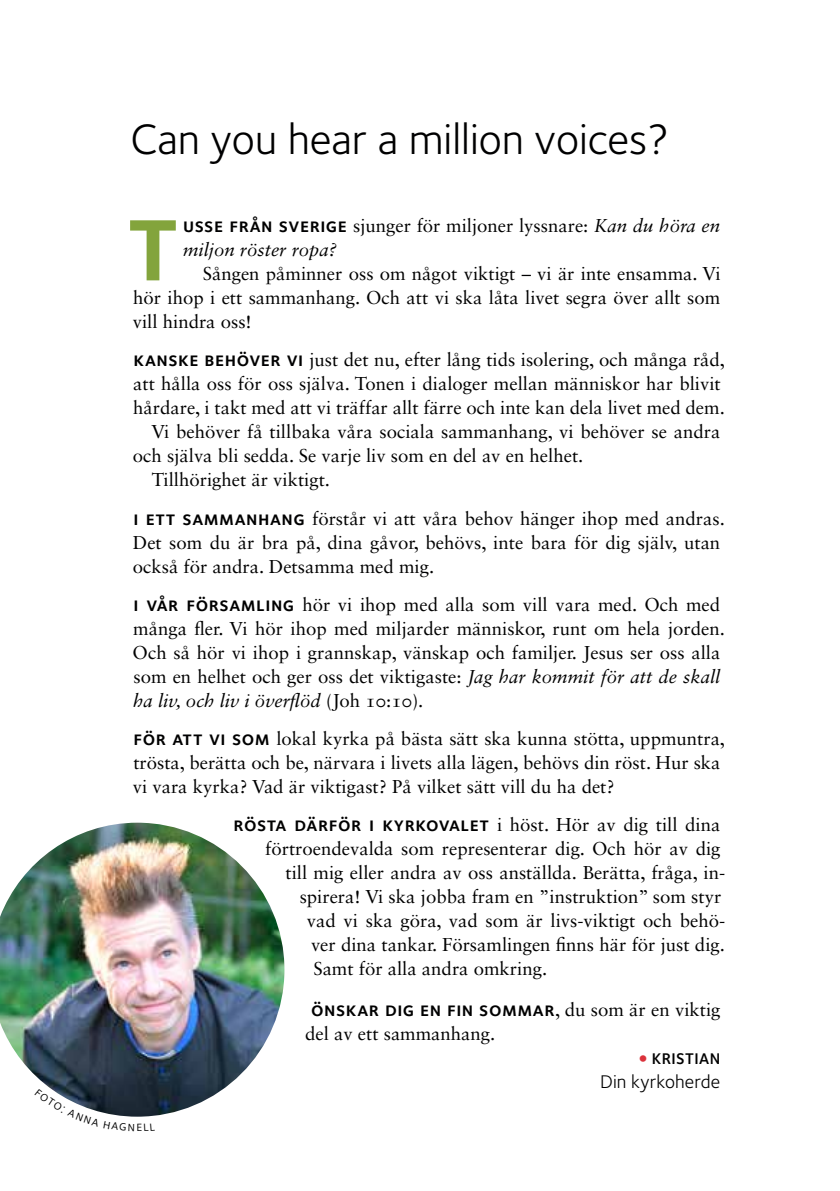
<style>
.page{position:relative;width:840px;height:1191px;background:#fff}
.page>*{position:absolute;margin:0;border:0;box-sizing:border-box;transform-origin:0 0}
.t1{font:90px "Foundry Sterling Bold OSF";color:#83a43c}
.t2{font:44px "Foundry Sterling Book OSF";color:#000001}
.t3{font:20px "Foundry Sterling Demi Expert";letter-spacing:.025em;color:#000001}
.t4{font:19px "Foundry Sterling Book OSF";letter-spacing:.01em;color:#000001}
.t5{font:18.6px/24px "Sabon LT Std";color:#000001}
.t6{font:italic 18.6px/24px "Sabon LT Std";color:#000001}
.t7{font:16px "Foundry Sterling Demi OSF";letter-spacing:.025em;color:#000001}
.s1{font-family:"Foundry Sterling Demi Expert";font-style:normal;font-size:20px}
.s2{font-style:normal}
.s3{font-family:"Foundry Sterling Demi Expert";font-size:20px}
.s4{font-style:italic}
.s5{font-family:"Sabon LT Std";font-size:18.6px}
.s6{font-family:"Sabon LT Std";font-size:18.6px;color:#db323b}
</style>
<div class="page">
<img style="left:0;top:822px;width:284px;height:294px">
<svg style="left:34px;top:1088px;width:121px;height:29px"></svg>
<h2 class="t2" style="left:130px;top:108px;width:540px">Can you hear a million voices?</h2>
<p class="t6" style="left:183px;top:213px;width:538px"><span class="s1">usse från sverige</span> <span class="s2">sjunger för miljoner lyssnare:</span> Kan du höra en miljon röster ropa?</p>
<p class="t5" style="left:133px;top:261px;width:589px;text-align:justify;text-indent:70px">Sången påminner oss om något viktigt – vi är inte ensamma. Vi hör ihop i ett sammanhang. Och att vi ska låta livet segra över allt som vill hindra oss!</p>
<p class="t5" style="left:133px;top:347px;width:593px"><span class="s3">kanske behöver vi</span> just det nu, efter lång tids isolering, och många råd,</p>
<p class="t5" style="left:133px;top:371px;width:588px">att hålla oss för oss själva. Tonen i dialoger mellan människor har blivit</p>
<p class="t5" style="left:133px;top:395px;width:592px">hårdare, i takt med att vi träffar allt färre och inte kan dela livet med dem.</p>
<p class="t5" style="left:151px;top:419px;width:570px">Vi behöver få tillbaka våra sociala sammanhang, vi behöver se andra</p>
<p class="t5" style="left:133px;top:443px;width:451px">och själva bli sedda. Se varje liv som en del av en helhet.</p>
<p class="t5" style="left:152px;top:467px;width:180px">Tillhörighet är viktigt.</p>
<p class="t5" style="left:133px;top:506px;width:593px"><span class="s3">i ett sammanhang</span> förstår vi att våra behov hänger ihop med andras.<br>Det som du är bra på, dina gåvor, behövs, inte bara för dig själv, utan också för andra. Detsamma med mig.</p>
<p class="t5" style="left:133px;top:592px;width:593px"><span class="s3">i vår församling</span> hör vi ihop med alla som vill vara med. Och med många fler. Vi hör ihop med miljarder människor, runt om hela jorden.<br>Och så hör vi ihop i grannskap, vänskap och familjer. Jesus ser oss alla som en helhet och ger oss det viktigaste: <span class="s4">Jag har kommit för att de skall ha liv, och liv i överflöd</span> (Joh 10:10).</p>
<p class="t5" style="left:133px;top:726px;width:593px"><span class="s3">för att vi som</span> lokal kyrka på bästa sätt ska kunna stötta, uppmuntra, trösta, berätta och be, närvara i livets alla lägen, behövs din röst. Hur ska vi vara kyrka? Vad är viktigast? På vilket sätt vill du ha det?</p>
<p class="t3" style="left:233px;top:810px;width:488px">rösta därför i kyrkovalet <span class="s5">i höst. Hör av dig till dina</span></p>
<p class="t5" style="left:265px;top:836px;width:456px">förtroendevalda som representerar dig. Och hör av dig</p>
<p class="t5" style="left:285px;top:860px;width:441px">till mig eller andra av oss anställda. Berätta, fråga, in-</p>
<p class="t5" style="left:299px;top:884px;width:423px">spirera! Vi ska jobba fram en ”instruktion” som styr</p>
<p class="t5" style="left:307px;top:908px;width:419px">vad vi ska göra, vad som är livs-viktigt och behö-</p>
<p class="t5" style="left:311px;top:932px;width:415px">ver dina tankar. Församlingen finns här för just dig.</p>
<p class="t5" style="left:313px;top:956px;width:235px">Samt för alla andra omkring.</p>
<p class="t3" style="left:311px;top:995px;width:411px">önskar dig en fin sommar<span class="s5">, du som är en viktig</span></p>
<p class="t5" style="left:305px;top:1021px;width:192px">del av ett sammanhang.</p>
<p class="t7" style="left:638px;top:1047px;width:83px"><span class="s6">•</span> KRISTIAN</p>
<p class="t4" style="left:599px;top:1068px;width:122px">Din kyrkoherde</p>
<h1 class="t1" style="left:128px;top:187px;width:52px">T</h1>
</div>
